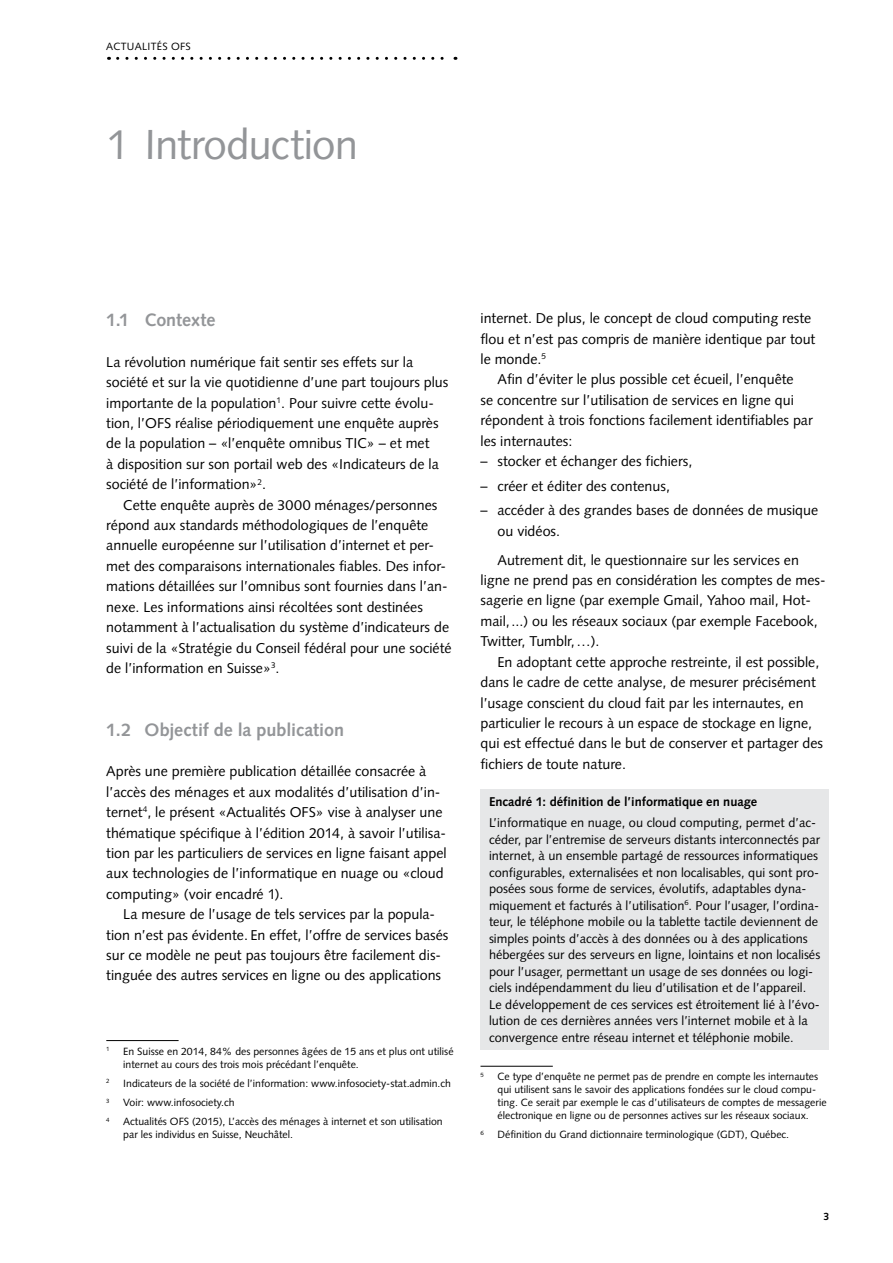
<style>
.page{position:relative;width:893px;height:1263px;background:#fff}
.page>*{position:absolute;margin:0;border:0;box-sizing:border-box;transform-origin:0 0}
.Titel_Kapitel{font:42px "Syntax LT Std";letter-spacing:-.02em;color:#939598}
.Titel_grau{font:700 18px "Syntax LT Std";letter-spacing:-.005em;color:#939598}
.Grundtext_F{font:14.25px/20.4px "Syntax LT Std";color:#000}
.Grundtext_nachTitel{font:14.25px/20.4px "Syntax LT Std";color:#000}
.Grundtext_1_Einzug_F{font:14.25px/20.4px "Syntax LT Std";color:#000}
.Kasten_Grundtext_F{font:12.75px/16.5px "Syntax LT Std";color:#000}
.Kasten_Titel_F{font:700 12.75px "Syntax LT Std";color:#000}
.Fussnote_F{font:10.5px/12.9px "Syntax LT Std";color:#000}
.Fussnote_F-2{font:10.5px "Syntax LT Std";letter-spacing:.025em;color:#000}
.t1{font:700 10.5px "Syntax LT Std";color:#000}
.Fussnote_F-3{font:6.15px "Syntax LT Std";color:#000}
</style>
<div class="page">
<svg style="left:118px;top:57px;width:338px;height:3px"></svg>
<div style="left:480px;top:789px;width:349px;height:261px;background:#e6e7e8"></div>
<hr style="left:106px;top:1040px;width:73px;height:1px;background:#000">
<hr style="left:480px;top:1066px;width:73px;height:1px;background:#000">
<p class="Fussnote_F-2" style="left:106px;top:41px;width:86px">ACTUALITÉS OFS</p>
<p class="Titel_Kapitel" style="left:106px;top:120px;width:253px">1 Introduction</p>
<p class="Titel_grau" style="left:106px;top:309px;width:111px">1.1 Contexte</p>
<p class="Grundtext_nachTitel" style="left:106px;top:352px;width:344px">La révolution numérique fait sentir ses effets sur la société et sur la vie quotidienne d’une part toujours plus importante de la population<sup>1</sup>. Pour suivre cette évolu&shy;tion, l’OFS réalise périodiquement une enquête auprès de la population – «l’enquête omnibus TIC» – et met<br>à disposition sur son portail web des «Indicateurs de la société de l’information»<sup>2</sup>.</p>
<p class="Grundtext_F" style="left:106px;top:495px;width:347px;text-indent:17px">Cette enquête auprès de 3000 ménages/personnes répond aux standards méthodologiques de l’enquête annuelle européenne sur l’utilisation d’internet et per&shy;met des comparaisons internationales fiables. Des infor&shy;mations détaillées sur l’omnibus sont fournies dans l’an&shy;nexe. Les informations ainsi récoltées sont destinées notamment à l’actualisation du système d’indicateurs de suivi de la «Stratégie du Conseil fédéral pour une société de l’information en Suisse»<sup>3</sup>.</p>
<p class="Titel_grau" style="left:106px;top:719px;width:239px">1.2 Objectif de la publication</p>
<p class="Grundtext_nachTitel" style="left:106px;top:761px;width:342px">Après une première publication détaillée consacrée à l’accès des ménages et aux modalités d’utilisation d’in&shy;ternet<sup>4</sup>, le présent «Actualités OFS» vise à analyser une thématique spécifique à l’édition 2014, à savoir l’utilisa&shy;tion par les particuliers de services en ligne faisant appel aux technologies de l’informatique en nuage ou «cloud computing» (voir encadré 1).</p>
<p class="Grundtext_F" style="left:106px;top:904px;width:344px;text-align:center">La mesure de l’usage de tels services par la popula-<br>tion n’est pas évidente. En effet, l’offre de services basés sur ce modèle ne peut pas toujours être facilement dis&shy;tinguée des autres services en ligne ou des applications</p>
<p class="Fussnote_F-3" style="left:106px;top:1045px;width:5px">1</p>
<p class="Fussnote_F" style="left:123px;top:1045px;width:332px">En Suisse en 2014, 84% des personnes âgées de 15 ans et plus ont utilisé internet au cours des trois mois précédant l’enquête.</p>
<p class="Fussnote_F-3" style="left:106px;top:1078px;width:5px">2</p>
<p class="Fussnote_F" style="left:123px;top:1077px;width:329px">Indicateurs de la société de l’information: www.infosociety-stat.admin.ch</p>
<p class="Fussnote_F-3" style="left:106px;top:1097px;width:5px">3</p>
<p class="Fussnote_F" style="left:123px;top:1096px;width:113px">Voir: www.infosociety.ch</p>
<p class="Fussnote_F-3" style="left:106px;top:1116px;width:5px">4</p>
<p class="Fussnote_F" style="left:123px;top:1115px;width:321px">Actualités OFS (2015), L’accès des ménages à internet et son utilisation par les individus en Suisse, Neuchâtel.</p>
<p class="Grundtext_F" style="left:480px;top:308px;width:336px">internet. De plus, le concept de cloud computing reste flou et n’est pas compris de manière identique par tout le monde.<sup>5</sup></p>
<p class="Grundtext_F" style="left:480px;top:369px;width:334px;text-indent:17px">Afin d’éviter le plus possible cet écueil, l’enquête<br>se concentre sur l’utilisation de services en ligne qui répondent à trois fonctions facilement identifiables par les internautes:</p>
<p class="Grundtext_1_Einzug_F" style="left:480px;top:451px;width:213px">– stocker et échanger des fichiers,</p>
<p class="Grundtext_1_Einzug_F" style="left:480px;top:476px;width:191px">– créer et éditer des contenus,</p>
<p class="Grundtext_1_Einzug_F" style="left:497px;top:500px;width:322px;text-indent:-17px">– accéder à des grandes bases de données de musique ou vidéos.</p>
<p class="Grundtext_F" style="left:480px;top:550px;width:347px;text-indent:17px">Autrement dit, le questionnaire sur les services en ligne ne prend pas en considération les comptes de mes&shy;sagerie en ligne (par exemple Gmail, Yahoo mail, Hot&shy;mail,...) ou les réseaux sociaux (par exemple Facebook, Twitter, Tumblr,…).</p>
<p class="Grundtext_F" style="left:480px;top:652px;width:344px;text-indent:17px">En adoptant cette approche restreinte, il est possible, dans le cadre de cette analyse, de mesurer précisément l’usage conscient du cloud fait par les internautes, en particulier le recours à un espace de stockage en ligne, qui est effectué dans le but de conserver et partager des fichiers de toute nature.</p>
<p class="Kasten_Titel_F" style="left:489px;top:795px;width:270px">Encadré 1: définition de l’informatique en nuage</p>
<p class="Kasten_Grundtext_F" style="left:489px;top:815px;width:333px">L’informatique en nuage, ou cloud computing, permet d’ac&shy;céder, par l’entremise de serveurs distants interconnectés par internet, à un ensemble partagé de ressources informatiques configurables, externalisées et non localisables, qui sont pro&shy;posées sous forme de services, évolutifs, adaptables dyna&shy;miquement et facturés à l’utilisation<sup>6</sup>. Pour l’usager, l’ordina&shy;teur, le téléphone mobile ou la tablette tactile deviennent de simples points d’accès à des données ou à des applications hébergées sur des serveurs en ligne, lointains et non localisés pour l’usager, permettant un usage de ses données ou logi&shy;ciels indépendamment du lieu d’utilisation et de l’appareil.<br>Le développement de ces services est étroitement lié à l’évo&shy;lution de ces dernières années vers l’internet mobile et à la convergence entre réseau internet et téléphonie mobile.</p>
<p class="Fussnote_F-3" style="left:480px;top:1071px;width:5px">5</p>
<p class="Fussnote_F" style="left:497px;top:1070px;width:331px">Ce type d’enquête ne permet pas de prendre en compte les internautes qui utilisent sans le savoir des applications fondées sur le cloud compu&shy;ting. Ce serait par exemple le cas d’utilisateurs de comptes de messagerie électronique en ligne ou de personnes actives sur les réseaux sociaux.</p>
<p class="Fussnote_F-3" style="left:480px;top:1129px;width:5px">6</p>
<p class="Fussnote_F" style="left:497px;top:1128px;width:293px">Définition du Grand dictionnaire terminologique (GDT), Québec.</p>
<p class="t1" style="left:823px;top:1210px;width:7px">3</p>
</div>
